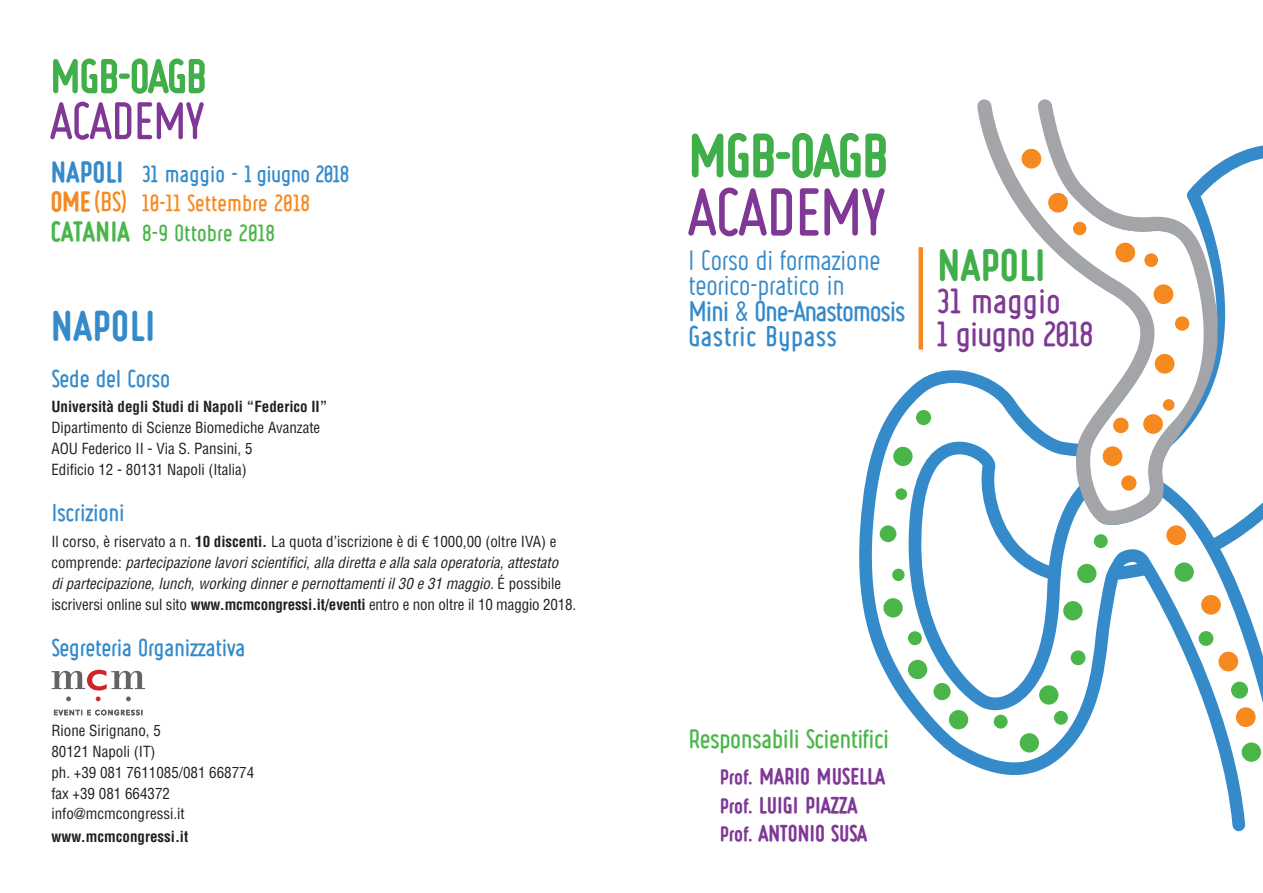
<style>
.page{position:relative;width:1263px;height:893px;background:#fff}
.page>*{position:absolute;margin:0;border:0;box-sizing:border-box;transform-origin:0 0}
.t1{font:800 31.65px "Ruler";letter-spacing:.04em;color:#40ae49}
.t2{font:800 30px "Ruler";letter-spacing:.05em;color:#358aca}
.t3{font:700 25.5px/33px "Ruler";letter-spacing:-.04em;color:#7f3896}
.t4{font:21px/25.5px "Ruler";letter-spacing:-.04em;color:#358aca}
.t5{font:700 19.5px "Ruler";letter-spacing:-.03em;color:#4ab64a}
.t6{font:700 18px "Ruler";letter-spacing:-.02em;color:#358aca}
.t7{font:700 17.1px/29.5px "Ruler";color:#358aca}
.t8{font:800 16.5px/28.5px "Ruler";letter-spacing:.03em;color:#7f3896}
.t9{font:italic condensed 15px/21px "Helvetica LT Std";color:#231f20}
.t10{font:condensed 15px/20.7px "Helvetica LT Std";color:#231f20}
.t11{font:700 condensed 15px "Helvetica LT Std";color:#231f20}
.s1{font-weight:800;font-size:21.3px}
.s2{font-weight:800;font-size:20.1px;color:#f6891f}
.s3{font-size:20.1px;color:#f6891f}
.s4{color:#f6891f}
.s5{font-weight:800;font-size:20.1px;color:#4ab64a}
.s6{color:#4ab64a}
.s7{font-style:normal}
.s8{font-weight:700;font-style:normal}
.s9{font-weight:700}
.s10{font-size:15px}
</style>
<div class="page">
<svg style="left:692px;top:133px;width:162px;height:45px"></svg>
<svg style="left:688px;top:188px;width:166px;height:48px"></svg>
<svg style="left:53px;top:58px;width:152px;height:36px"></svg>
<svg style="left:50px;top:102px;width:154px;height:38px"></svg>
<svg style="left:96px;top:696px;width:5px;height:5px"></svg>
<svg style="left:66px;top:696px;width:5px;height:5px"></svg>
<svg style="left:126px;top:696px;width:5px;height:5px"></svg>
<svg style="left:51px;top:670px;width:94px;height:20px"></svg>
<svg style="left:54px;top:710px;width:88px;height:5px"></svg>
<svg style="left:854px;top:133px;width:409px;height:698px"></svg>
<div style="left:1236px;top:707px;width:19px;height:20px;background:#f6891f;border-radius:50%"></div>
<div style="left:1218px;top:652px;width:20px;height:19px;background:#f6891f;border-radius:50%"></div>
<div style="left:1201px;top:595px;width:20px;height:20px;background:#f6891f;border-radius:50%"></div>
<div style="left:1166px;top:525px;width:20px;height:20px;background:#f6891f;border-radius:50%"></div>
<div style="left:892px;top:569px;width:12px;height:12px;background:#4ab64a;border-radius:50%"></div>
<div style="left:883px;top:598px;width:20px;height:19px;background:#4ab64a;border-radius:50%"></div>
<div style="left:933px;top:683px;width:18px;height:17px;background:#4ab64a;border-radius:50%"></div>
<div style="left:949px;top:710px;width:19px;height:19px;background:#4ab64a;border-radius:50%"></div>
<div style="left:1020px;top:733px;width:19px;height:19px;background:#4ab64a;border-radius:50%"></div>
<div style="left:1039px;top:685px;width:19px;height:20px;background:#4ab64a;border-radius:50%"></div>
<div style="left:994px;top:715px;width:14px;height:14px;background:#4ab64a;border-radius:50%"></div>
<div style="left:1054px;top:711px;width:14px;height:14px;background:#4ab64a;border-radius:50%"></div>
<div style="left:1071px;top:650px;width:14px;height:15px;background:#4ab64a;border-radius:50%"></div>
<div style="left:1063px;top:601px;width:19px;height:19px;background:#4ab64a;border-radius:50%"></div>
<div style="left:1077px;top:564px;width:19px;height:19px;background:#4ab64a;border-radius:50%"></div>
<div style="left:1094px;top:534px;width:14px;height:14px;background:#4ab64a;border-radius:50%"></div>
<div style="left:1174px;top:562px;width:20px;height:20px;background:#4ab64a;border-radius:50%"></div>
<div style="left:1198px;top:631px;width:15px;height:15px;background:#4ab64a;border-radius:50%"></div>
<div style="left:1231px;top:682px;width:17px;height:17px;background:#4ab64a;border-radius:50%"></div>
<div style="left:1242px;top:742px;width:19px;height:20px;background:#4ab64a;border-radius:50%"></div>
<div style="left:908px;top:660px;width:19px;height:19px;background:#4ab64a;border-radius:50%"></div>
<div style="left:908px;top:631px;width:14px;height:14px;background:#4ab64a;border-radius:50%"></div>
<div style="left:916px;top:410px;width:15px;height:15px;background:#4ab64a;border-radius:50%"></div>
<div style="left:893px;top:447px;width:20px;height:19px;background:#4ab64a;border-radius:50%"></div>
<div style="left:895px;top:488px;width:12px;height:12px;background:#4ab64a;border-radius:50%"></div>
<div style="left:880px;top:525px;width:16px;height:17px;background:#4ab64a;border-radius:50%"></div>
<svg style="left:977px;top:99px;width:248px;height:427px"></svg>
<p class="t7" style="left:50px;top:161px;width:300px"><span class="s1">NAPOLI</span> 31 maggio - 1 giugno 2018<br><span class="s2">OME</span> <span class="s3">(BS)</span> <span class="s4">10-11 Settembre 2018<br></span><span class="s5">CATANIA</span> <span class="s6">8-9 Ottobre 2018</span></p>
<h2 class="t2" style="left:50px;top:312px;width:105px">NAPOLI</h2>
<p class="t6" style="left:51px;top:370px;width:120px">Sede del Corso</p>
<p class="t11" style="left:51px;top:398px;width:277px">Università degli Studi di Napoli “Federico II”</p>
<p class="t10" style="left:51px;top:417px;width:270px">Dipartimento di Scienze Biomediche Avanzate<br>AOU Federico II - Via S. Pansini, 5<br>Edificio 12 - 80131 Napoli (Italia)</p>
<p class="t6" style="left:51px;top:505px;width:75px">Iscrizioni</p>
<p class="t9" style="left:51px;top:531px;width:526px"><span class="s7">Il corso, è riservato a n.</span> <span class="s8">10 discenti.</span> <span class="s7">La quota d’iscrizione è di € 1000,00 (oltre IVA) e comprende:</span> partecipazione lavori scientifici, alla diretta e alla sala operatoria, attestato<br>di partecipazione, lunch, working dinner e pernottamenti il 30 e 31 maggio. <span class="s7">É possibile iscriversi online sul sito</span> <span class="s8">www.mcmcongressi.it/eventi</span> <span class="s7">entro e non oltre il 10 maggio 2018.</span></p>
<p class="t6" style="left:51px;top:639px;width:195px">Segreteria Organizzativa</p>
<p class="t10" style="left:51px;top:721px;width:204px">Rione Sirignano, 5<br>80121 Napoli (IT)<br>ph. +39 081 7611085/081 668774 fax +39 081 664372 info@mcmcongressi.it</p>
<p class="t11" style="left:51px;top:827px;width:138px">www.mcmcongressi.it</p>
<h3 class="t4" style="left:688px;top:250px;width:218px">I Corso di formazione teorico-pratico in<br><span class="s9">Mini</span> &amp; <span class="s9">One-Anastomosis<br>Gastric Bypass</span></h3>
<h1 class="t1" style="left:936px;top:251px;width:109px">NAPOLI</h1>
<h3 class="t3" style="left:936px;top:288px;width:158px">31 maggio<br>1 giugno 2018</h3>
<h3 class="t5" style="left:688px;top:730px;width:202px">Responsabili Scientifici</h3>
<p class="t8" style="left:719px;top:764px;width:166px"><span class="s10">Prof.</span> MARIO MUSELLA<br><span class="s10">Prof.</span> LUIGI PIAZZA<br><span class="s10">Prof.</span> ANTONIO SUSA</p>
</div>
